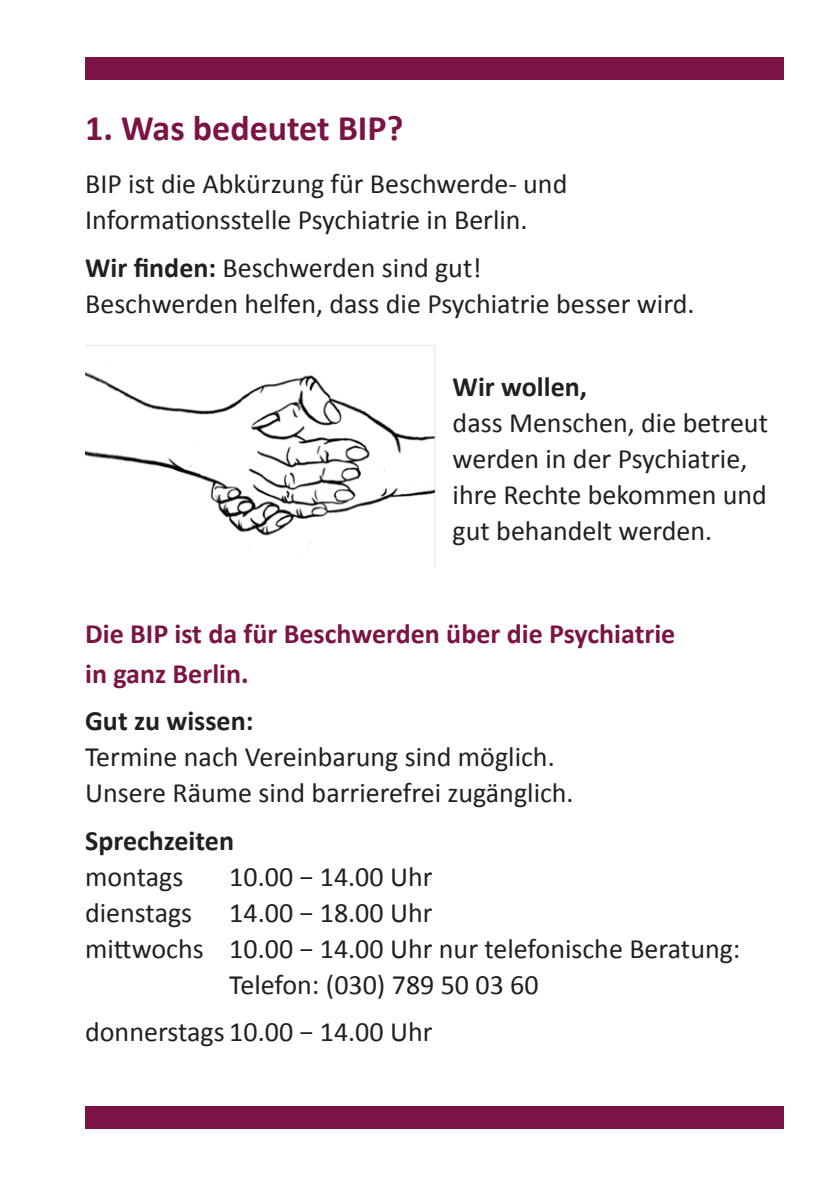
<style>
.page{position:relative;width:840px;height:1191px;background:#fff}
.page>*{position:absolute;margin:0;border:0;box-sizing:border-box;transform-origin:0 0}
.t1{font:700 36px "Calibri";color:#7b1445}
.t2{font:28px/36px "Calibri";color:#231f20}
.t3{font:700 28px/40px "Calibri";color:#7b1445}
.t4{font:700 28px "Calibri";color:#231f20}
.s1{font-weight:700}
</style>
<div class="page">
<div style="left:85px;top:57px;width:697px;height:22px;background:#7b1445"></div>
<div style="left:85px;top:1106px;width:697px;height:22px;background:#7b1445"></div>
<img style="left:85px;top:345px;width:350px;height:223px">
<p class="t1" style="left:85px;top:105px;width:319px">1. Was bedeutet BIP?</p>
<p class="t2" style="left:85px;top:166px;width:483px">BIP ist die Abkürzung für Beschwerde- und<br>Informationsstelle Psychiatrie in Berlin.</p>
<p class="t2" style="left:85px;top:250px;width:610px"><span class="s1">Wir finden:</span> Beschwerden sind gut!<br>Beschwerden helfen, dass die Psychiatrie besser wird.</p>
<p class="t4" style="left:452px;top:369px;width:136px">Wir wollen,</p>
<p class="t2" style="left:452px;top:405px;width:317px">dass Menschen, die betreut werden in der Psychiatrie, ihre Rechte bekommen und gut behandelt werden.</p>
<p class="t3" style="left:85px;top:613px;width:591px">Die BIP ist da für Beschwerden über die Psychiatrie in ganz Berlin.</p>
<p class="t4" style="left:85px;top:703px;width:170px">Gut zu wissen:</p>
<p class="t2" style="left:85px;top:739px;width:490px">Termine nach Vereinbarung sind möglich.<br>Unsere Räume sind barrierefrei zugänglich.</p>
<p class="t4" style="left:85px;top:822px;width:150px">Sprechzeiten</p>
<p class="t2" style="left:85px;top:858px;width:100px">montags</p>
<p class="t2" style="left:229px;top:858px;width:205px">10.00 − 14.00 Uhr</p>
<p class="t2" style="left:85px;top:894px;width:109px">dienstags</p>
<p class="t2" style="left:229px;top:894px;width:205px">14.00 − 18.00 Uhr</p>
<p class="t2" style="left:85px;top:930px;width:656px">mittwochs 10.00 − 14.00 Uhr nur telefonische Beratung:</p>
<p class="t2" style="left:229px;top:966px;width:311px">Telefon: (030) 789 50 03 60</p>
<p class="t2" style="left:85px;top:1014px;width:349px">donnerstags 10.00 − 14.00 Uhr</p>
</div>
